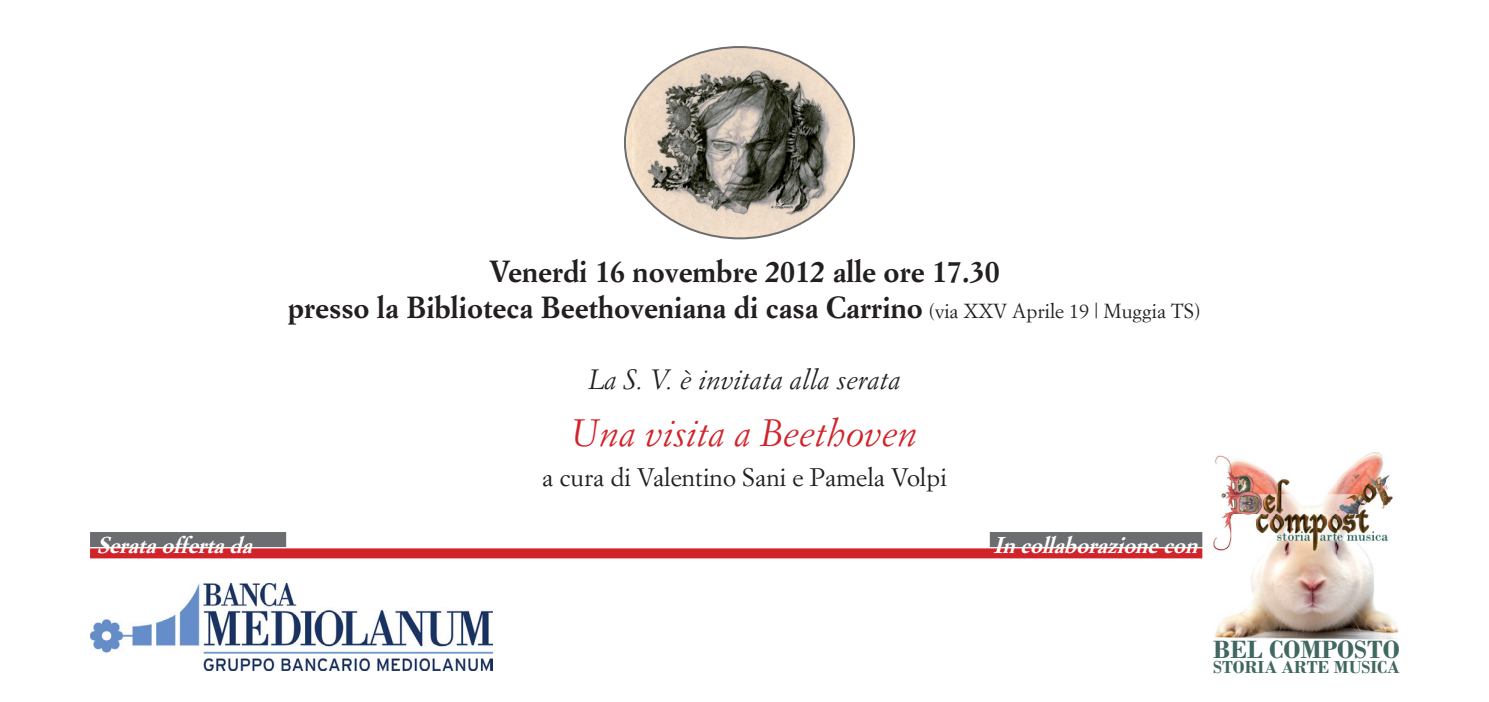
<style>
.page{position:relative;width:1489px;height:702px;background:#fff}
.page>*{position:absolute;margin:0;border:0;box-sizing:border-box;transform-origin:0 0}
.t1{font:italic 37.5px "Simoncini Garamond";color:#d1232a}
.t2{font:700 30px/36px "Simoncini Garamond";color:#231f20;text-align:center}
.t3{font:italic 27.5px "Simoncini Garamond";color:#231f20}
.t4{font:700 26.25px "Bodoni";color:#406760}
.t5{font:25px "Simoncini Garamond";color:#231f20}
.t6{font:italic 700 22.5px "Simoncini Garamond";color:#fff}
.t7{font:700 18.25px "Bodoni";color:#406760}
.s1{font-weight:400;font-size:20px}
</style>
<div class="page">
<img style="left:625px;top:47px;width:229px;height:191px">
<img style="left:90px;top:583px;width:402px;height:87px">
<div style="left:90px;top:532px;width:196px;height:15px;background:#6c6d70"></div>
<img style="left:1213px;top:452px;width:185px;height:188px">
<div style="left:90px;top:548px;width:1112px;height:10px;background:#d1232a"></div>
<div style="left:989px;top:532px;width:213px;height:15px;background:#6c6d70"></div>
<p class="t2" style="left:288px;top:254px;width:914px">Venerdi 16 novembre 2012 alle ore 17.30<br>presso la Biblioteca Beethoveniana di casa Carrino <span class="s1">(via XXV Aprile 19 | Muggia TS)</span></p>
<p class="t3" style="left:588px;top:362px;width:314px">La S. V. è invitata alla serata</p>
<p class="t1" style="left:571px;top:410px;width:348px">Una visita a Beethoven</p>
<p class="t5" style="left:542px;top:462px;width:406px">a cura di Valentino Sani e Pamela Volpi</p>
<p class="t6" style="left:97px;top:531px;width:164px">Serataoffertada</p>
<p class="t6" style="left:993px;top:531px;width:213px">Incollaborazionecon</p>
<p class="t4" style="left:1213px;top:633px;width:188px">BEL COMPOSTO</p>
<p class="t7" style="left:1213px;top:656px;width:188px">STORIA ARTE MUSICA</p>
</div>
